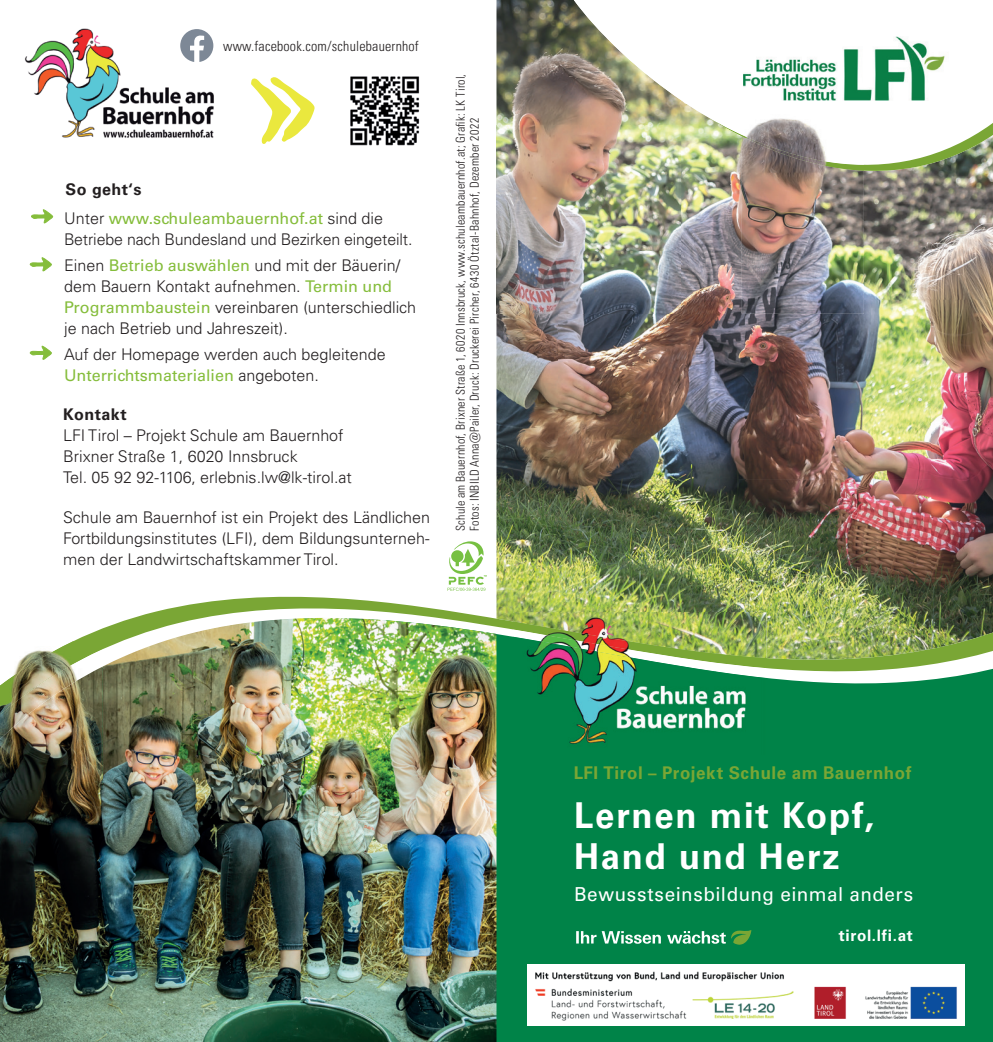
<style>
.page{position:relative;width:993px;height:1042px;background:#fff}
.page>*{position:absolute;margin:0;border:0;box-sizing:border-box;transform-origin:0 0}
.t1{font:700 35.7px/40.2px "Univers LT Pro 65";letter-spacing:.055em;color:#fff}
.t2{font:19.25px "Univers LT Pro 55 Roman";letter-spacing:.03em;color:#fff}
.t3{font:700 17.5px "Univers LT Pro 65";letter-spacing:.03em;color:#7aa635}
.t4{font:300 16.1px/21px "Univers LT Pro 45";color:#231f20}
.t5{font:16.1px "Univers LT Pro 55 Roman";color:#85bd3b}
.t6{font:700 16.1px "Univers LT Pro 65";letter-spacing:.03em;color:#231f20}
.t7{font:700 15.75px "Univers LT Pro 65";letter-spacing:.05em;color:#fff}
.t8{font:300 condensed 14px "Univers LT Pro";letter-spacing:.015em;color:#231f20}
.t9{font:300 condensed 12.25px/14px "Univers LT Pro";letter-spacing:.02em;color:#231f20}
.s1{font-family:"Univers LT Pro 45";font-weight:300;color:#231f20}
.s2{font-family:"Univers LT Pro 55 Roman";font-weight:400;color:#85bd3b}
</style>
<div class="page">
<img style="left:496px;top:314px;width:62px;height:281px">
<img style="left:863px;top:172px;width:129px;height:128px">
<img style="left:558px;top:314px;width:186px;height:281px">
<img style="left:744px;top:300px;width:186px;height:295px">
<img style="left:930px;top:300px;width:62px;height:295px">
<img style="left:183px;top:595px;width:809px;height:11px">
<img style="left:140px;top:606px;width:852px;height:10px">
<img style="left:0;top:616px;width:992px;height:426px">
<svg style="left:863px;top:100px;width:129px;height:66px"></svg>
<img style="left:527px;top:965px;width:437px;height:60px">
<img style="left:513px;top:612px;width:253px;height:9px">
<img style="left:513px;top:621px;width:253px;height:8px">
<img style="left:513px;top:629px;width:253px;height:42px">
<img style="left:513px;top:637px;width:202px;height:117px">
<img style="left:715px;top:671px;width:51px;height:83px">
<img style="left:25px;top:28px;width:189px;height:110px">
<img style="left:154px;top:632px;width:42px;height:12px">
<img style="left:0;top:641px;width:103px;height:8px">
<img style="left:0;top:649px;width:103px;height:17px">
<img style="left:0;top:666px;width:103px;height:124px">
<img style="left:350px;top:76px;width:70px;height:70px">
<svg style="left:251px;top:77px;width:64px;height:67px"></svg>
<svg style="left:180px;top:29px;width:33px;height:33px"></svg>
<svg style="left:31px;top:209px;width:22px;height:15px"></svg>
<svg style="left:29px;top:257px;width:23px;height:15px"></svg>
<svg style="left:29px;top:345px;width:23px;height:15px"></svg>
<svg style="left:576px;top:930px;width:175px;height:14px"></svg>
<img style="left:496px;top:0;width:183px;height:314px">
<img style="left:679px;top:110px;width:62px;height:204px">
<img style="left:741px;top:171px;width:122px;height:143px">
<img style="left:707px;top:165px;width:156px;height:6px">
<img style="left:573px;top:0;width:290px;height:110px">
<img style="left:695px;top:110px;width:168px;height:55px">
<img style="left:743px;top:33px;width:202px;height:67px">
<svg style="left:447px;top:541px;width:40px;height:50px"></svg>
<p class="t6" style="left:65px;top:178px;width:78px">So geht‘s</p>
<p class="t8" style="left:223px;top:37px;width:197px">www.facebook.com/schulebauernhof</p>
<p class="t5" style="left:64px;top:207px;width:320px"><span class="s1">Unter</span> www.schuleambauernhof.at <span class="s1">sind die</span></p>
<p class="t4" style="left:64px;top:226px;width:350px;line-height:25.9px">Betriebe nach Bundesland und Bezirken eingeteilt.<br>Einen <span class="s2">Betrieb auswählen</span> und mit der Bäuerin/</p>
<p class="t4" style="left:64px;top:275px;width:353px">dem Bauern Kontakt aufnehmen. <span class="s2">Termin und<br>Programmbaustein</span> vereinbaren (unterschiedlich je nach Betrieb und Jahreszeit).</p>
<p class="t4" style="left:64px;top:343px;width:323px">Auf der Homepage werden auch begleitende</p>
<p class="t5" style="left:64px;top:364px;width:256px">Unterrichtsmaterialien <span class="s1">angeboten.</span></p>
<p class="t6" style="left:63px;top:403px;width:65px">Kontakt</p>
<p class="t4" style="left:63px;top:424px;width:290px">LFI Tirol – Projekt Schule am Bauernhof<br>Brixner Straße 1, 6020 Innsbruck<br>Tel. 05 92 92-1106, erlebnis.lw@lk-tirol.at</p>
<p class="t4" style="left:63px;top:506px;width:368px;text-align:justify">Schule am Bauernhof ist ein Projekt des Ländlichen Fortbildungsinstitutes (LFI), dem Bildungsunterneh&shy;men der Landwirtschaftskammer Tirol.</p>
<p class="t9" style="left:453px;top:531px;width:459px;rotate:-90deg">Schule am Bauernhof, Brixner Straße 1, 6020 Innsbruck, www.schuleambauernhof.at; Grafik: LK Tirol,<br>Fotos: INBILD Anna@Pailer, Druck: Druckerei Pircher, 6430 Ötztal-Bahnhof, Dezember 2022</p>
<p class="t3" style="left:573px;top:761px;width:339px">LFI Tirol – Projekt Schule am Bauernhof</p>
<h1 class="t1" style="left:574px;top:794px;width:301px">Lernen mit Kopf,<br>Hand und Herz</h1>
<p class="t2" style="left:574px;top:880px;width:340px">Bewusstseinsbildung einmal anders</p>
<p class="t7" style="left:838px;top:924px;width:76px">tirol.lfi.at</p>
</div>
